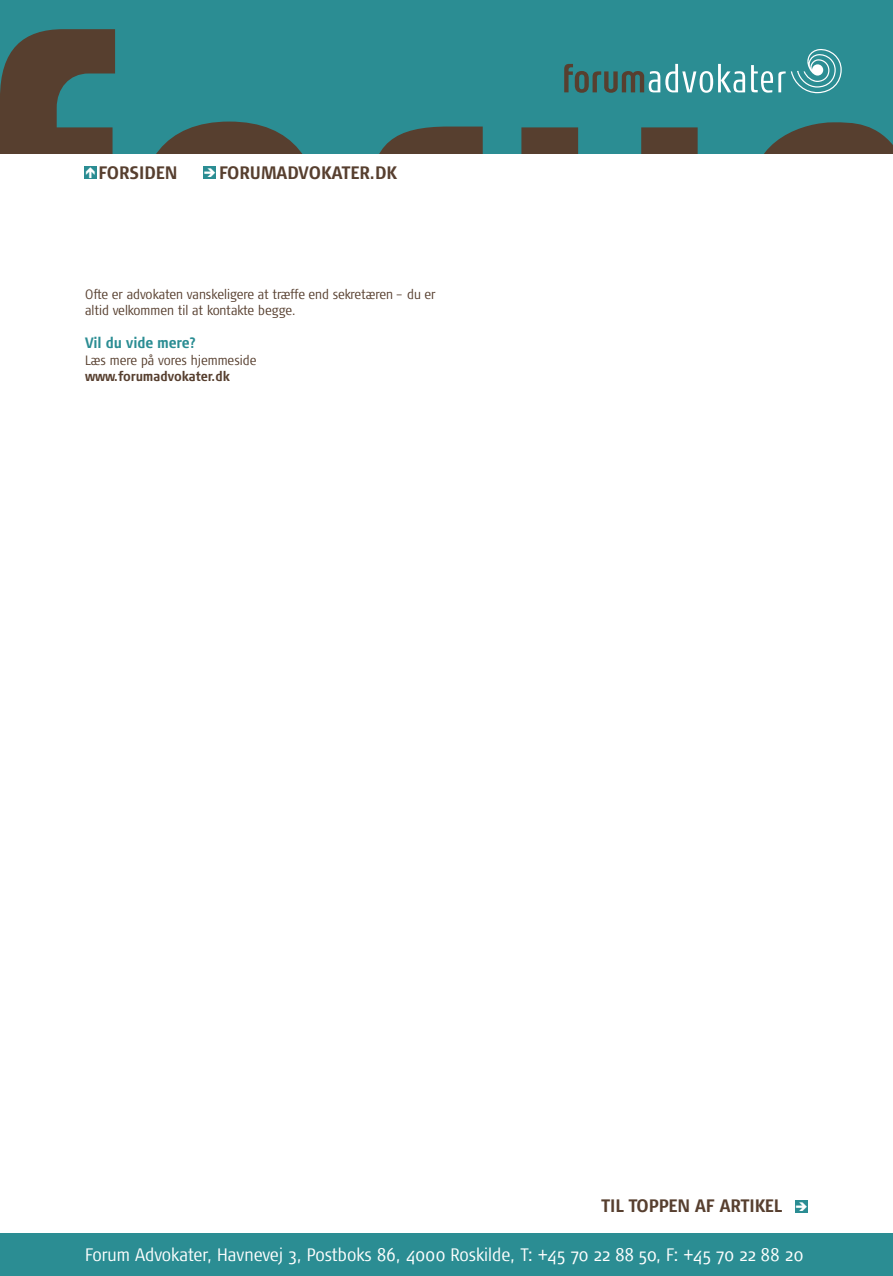
<style>
.page{position:relative;width:893px;height:1276px;background:#fff}
.page>*{position:absolute;margin:0;border:0;box-sizing:border-box;transform-origin:0 0}
.t1{font:300 18px "Signa Cond";color:#fff}
.t2{font:700 18px "Signa Cond";color:#573f2f}
.t3{font:700 15px "Signa Cond";letter-spacing:-.015em;color:#2b8d93}
.t4{font:300 13.5px/16.5px "Signa Cond";color:#573f2f}
.t5{font:700 13.5px "Signa Cond";letter-spacing:-.005em;color:#573f2f}
.s1{color:#fff}
</style>
<div class="page">
<div style="left:0;top:1233px;width:893px;height:43px;background:#2b8d93"></div>
<div style="left:84px;top:166px;width:13px;height:13px;background:#2b8d93"></div>
<div style="left:204px;top:166px;width:12px;height:13px;background:#2b8d93"></div>
<div style="left:0;top:0;width:893px;height:153px;background:#2b8d93"></div>
<svg style="left:0;top:29px;width:115px;height:124px"></svg>
<svg style="left:157px;top:122px;width:145px;height:31px"></svg>
<svg style="left:380px;top:127px;width:103px;height:26px;background:#504a3d"></svg>
<svg style="left:521px;top:127px;width:177px;height:26px"></svg>
<svg style="left:764px;top:122px;width:129px;height:31px"></svg>
<svg style="left:564px;top:64px;width:181px;height:29px"></svg>
<svg style="left:751px;top:49px;width:91px;height:45px"></svg>
<div style="left:795px;top:1200px;width:12px;height:12px;background:#2b8d93"></div>
<h1 class="t2" style="left:99px;top:162px;width:81px">FORSIDEN</h1>
<h1 class="t2" style="left:203px;top:162px;width:195px"><span class="s1">➔</span> FORUMADVOKATER.DK</h1>
<p class="t4" style="left:85px;top:286px;width:352px">Ofte er advokaten vanskeligere at træffe end sekretæren – du er altid velkommen til at kontakte begge.</p>
<p class="t3" style="left:85px;top:334px;width:113px">Vil du vide mere?</p>
<p class="t4" style="left:85px;top:352px;width:173px">Læs mere på vores hjemmeside</p>
<p class="t5" style="left:85px;top:369px;width:146px">www.forumadvokater.dk</p>
<h1 class="t2" style="left:601px;top:1195px;width:208px">TIL TOPPEN AF ARTIKEL <span class="s1">➔</span></h1>
<h1 class="t1" style="left:85px;top:1245px;width:720px">Forum Advokater, Havnevej 3, Postboks 86, 4000 Roskilde, T: +45 70 22 88 50, F: +45 70 22 88 20</h1>
</div>
